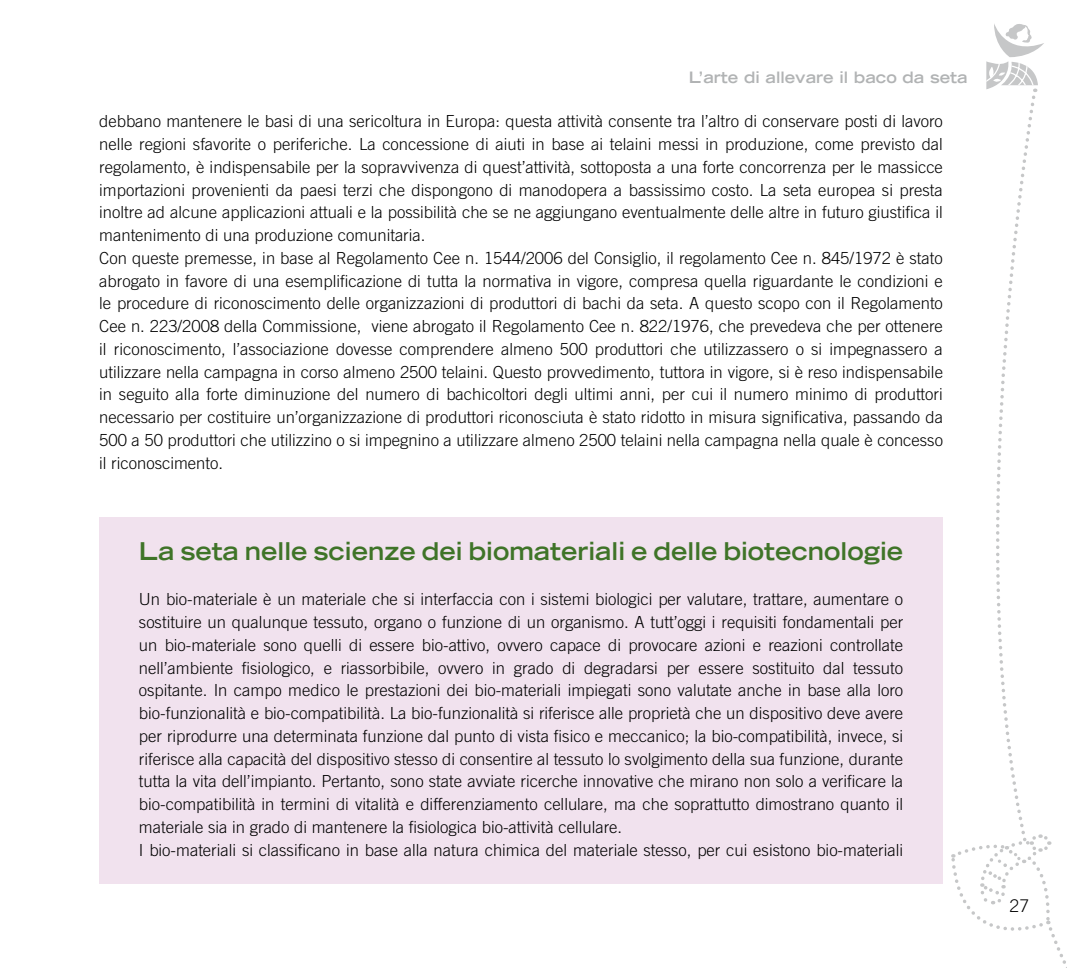
<style>
.page{position:relative;width:1067px;height:968px;background:#fff}
.page>*{position:absolute;margin:0;border:0;box-sizing:border-box;transform-origin:0 0}
.t1{font:700 expanded 24.5px "Trade Gothic LH";color:#3f7428}
.t2{font:300 17.5px "Trade Gothic";color:#000}
.t3{font:300 16.62px/22.8px "Trade Gothic";color:#000}
.t4{font:700 expanded 15.75px "Trade Gothic LH";color:#b1b3b4}
</style>
<div class="page">
<svg style="left:936px;top:95px;width:130px;height:869px"></svg>
<svg style="left:986px;top:24px;width:58px;height:68px"></svg>
<svg style="left:949px;top:809px;width:103px;height:150px"></svg>
<div style="left:99px;top:516px;width:844px;height:367px;background:#f1e2ee"></div>
<p class="t4" style="left:688px;top:67px;width:280px">L’arte di allevare il baco da seta</p>
<p class="t3" style="left:99px;top:110px;width:845px">debbano mantenere le basi di una sericoltura in Europa: questa attività consente tra l’altro di conservare posti di lavoro nelle regioni sfavorite o periferiche. La concessione di aiuti in base ai telaini messi in produzione, come previsto dal regolamento, è indispensabile per la sopravvivenza di quest’attività, sottoposta a una forte concorrenza per le massicce importazioni provenienti da paesi terzi che dispongono di manodopera a bassissimo costo. La seta europea si presta inoltre ad alcune applicazioni attuali e la possibilità che se ne aggiungano eventualmente delle altre in futuro giustifica il mantenimento di una produzione comunitaria.<br>Con queste premesse, in base al Regolamento Cee n. 1544/2006 del Consiglio, il regolamento Cee n. 845/1972 è stato abrogato in favore di una esemplificazione di tutta la normativa in vigore, compresa quella riguardante le condizioni e le procedure di riconoscimento delle organizzazioni di produttori di bachi da seta. A questo scopo con il Regolamento Cee n. 223/2008 della Commissione, viene abrogato il Regolamento Cee n. 822/1976, che prevedeva che per ottenere il riconoscimento, l’associazione dovesse comprendere almeno 500 produttori che utilizzassero o si impegnassero a utilizzare nella campagna in corso almeno 2500 telaini. Questo provvedimento, tuttora in vigore, si è reso indispensabile in seguito alla forte diminuzione del numero di bachicoltori degli ultimi anni, per cui il numero minimo di produttori necessario per costituire un’organizzazione di produttori riconosciuta è stato ridotto in misura significativa, passando da 500 a 50 produttori che utilizzino o si impegnino a utilizzare almeno 2500 telaini nella campagna nella quale è concesso il riconoscimento.</p>
<p class="t1" style="left:139px;top:535px;width:765px">La seta nelle scienze dei biomateriali e delle biotecnologie</p>
<p class="t3" style="left:139px;top:587px;width:766px">U n bio-materiale è un materiale che si interfaccia con i sistemi biologici per valutare, trattare, aumentare o sostituire un qualunque tessuto, organo o funzione di un organismo. A tutt’oggi i requisiti fondamentali per un bio-materiale sono quelli di essere bio-attivo, ovvero capace di provocare azioni e reazioni controllate nell’ambiente fisiologico, e riassorbibile, ovvero in grado di degradarsi per essere sostituito dal tessuto ospitante. I n campo medico le prestazioni dei bio-materiali impiegati sono valutate anche in base alla loro bio-funzionalità e bio-compatibilità. La bio-funzionalità si riferisce alle proprietà che un dispositivo deve avere per riprodurre una determinata funzione dal punto di vista fisico e meccanico; la bio-compatibilità, invece, si riferisce alla capacità del dispositivo stesso di consentire al tessuto lo svolgimento della sua funzione, durante tutta la vita dell’impianto. Pertanto, sono state avviate ricerche innovative che mirano non solo a verificare la bio-compatibilità in termini di vitalità e differenziamento cellulare, ma che soprattutto dimostrano quanto il materiale sia in grado di mantenere la fisiologica bio-attività cellulare.<br>I bio-materiali si classificano in base alla natura chimica del materiale stesso, per cui esistono bio-materiali</p>
<p class="t2" style="left:1009px;top:895px;width:21px">27</p>
</div>
